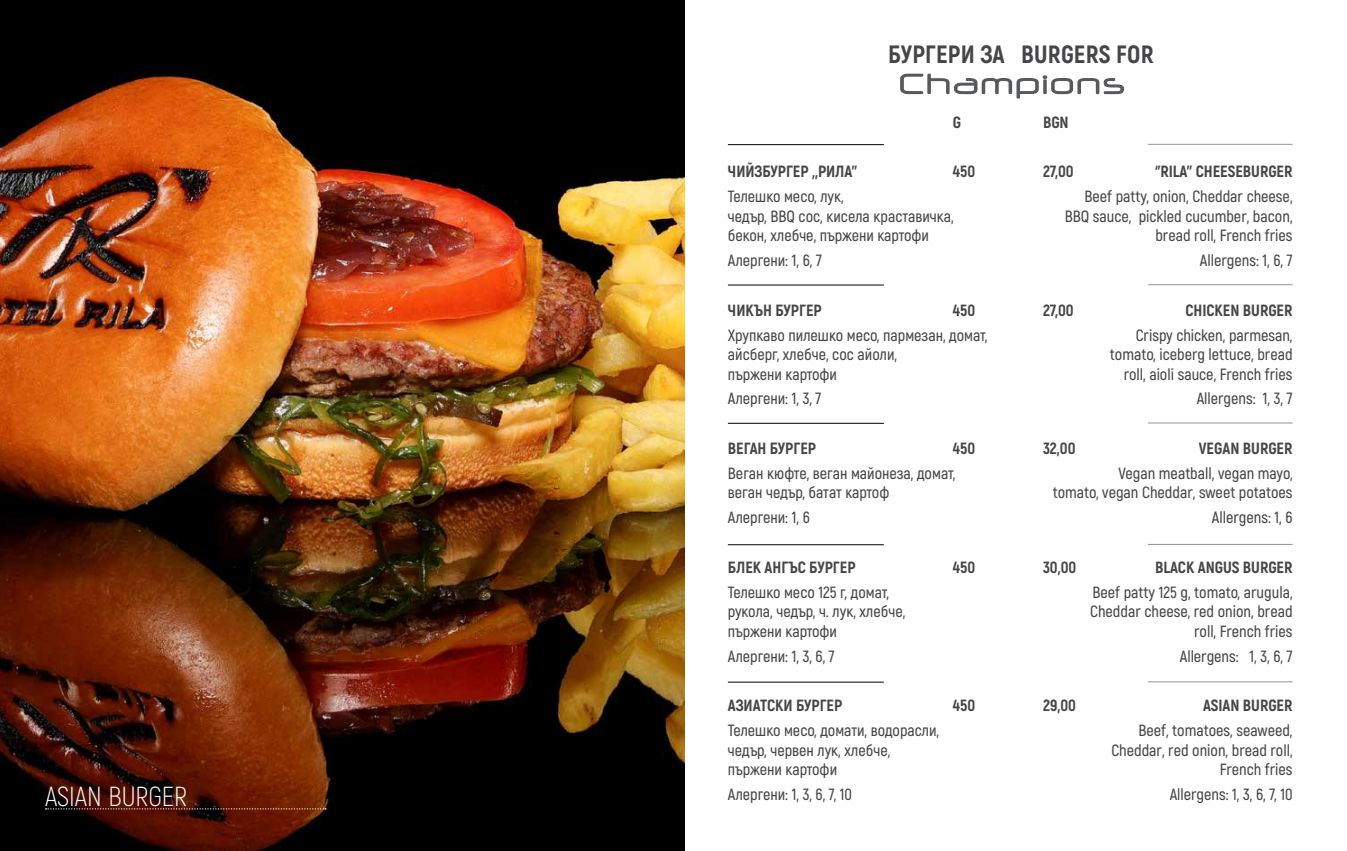
<style>
.page{position:relative;width:1347px;height:851px;background:#fff}
.page>*{position:absolute;margin:0;border:0;box-sizing:border-box;transform-origin:0 0}
.t1{font:300 27.5px "Akrobat";color:#fff}
.t2{font:800 25px "Akrobat";letter-spacing:.01em;color:#464547}
.t3{font:600 16.25px "Akrobat";color:#464547}
.t4{font:800 16.25px "Akrobat";color:#464547}
</style>
<div class="page">
<img style="left:0;top:0;width:684px;height:850px">
<svg style="left:900px;top:74px;width:224px;height:24px"></svg>
<hr style="left:728px;top:285px;width:155px;height:1px;background:#000">
<hr style="left:1147px;top:284px;width:145px;height:1px;background:#939598">
<hr style="left:728px;top:144px;width:155px;height:1px;background:#000">
<hr style="left:1147px;top:144px;width:145px;height:1px;background:#939598">
<hr style="left:728px;top:423px;width:155px;height:1px;background:#000">
<hr style="left:1147px;top:422px;width:145px;height:1px;background:#939598">
<hr style="left:728px;top:544px;width:155px;height:1px;background:#000">
<hr style="left:1147px;top:544px;width:145px;height:1px;background:#939598">
<hr style="left:728px;top:681px;width:155px;height:1px;background:#000">
<hr style="left:1147px;top:681px;width:145px;height:1px;background:#939598">
<svg style="left:46px;top:808px;width:280px;height:1px"></svg>
<h1 class="t1" style="left:45px;top:780px;width:144px">ASIAN BURGER</h1>
<h2 class="t2" style="left:888px;top:38px;width:267px">БУРГЕРИ ЗА BURGERS FOR</h2>
<p class="t4" style="left:953px;top:112px;width:10px">G</p>
<p class="t4" style="left:1043px;top:112px;width:27px">BGN</p>
<p class="t4" style="left:728px;top:161px;width:131px">ЧИЙЗБУРГЕР ,,РИЛА’’</p>
<p class="t4" style="left:953px;top:161px;width:24px">450</p>
<p class="t4" style="left:1043px;top:161px;width:32px">27,00</p>
<p class="t4" style="left:1155px;top:161px;width:139px">‘’RILA’’ CHEESEBURGER</p>
<p class="t3" style="left:728px;top:186px;width:117px">Телешко месо, лук,</p>
<p class="t3" style="left:1084px;top:186px;width:210px">Beef patty, onion, Cheddar cheese,</p>
<p class="t3" style="left:728px;top:206px;width:227px">чедър, BBQ сос, кисела краставичка,</p>
<p class="t3" style="left:1064px;top:206px;width:229px">BBQ sauce, pickled cucumber, bacon,</p>
<p class="t3" style="left:728px;top:225px;width:203px">бекон, хлебче, пържени картофи</p>
<p class="t3" style="left:1155px;top:225px;width:139px">bread roll, French fries</p>
<p class="t3" style="left:728px;top:250px;width:95px">Алергени: 1, 6, 7</p>
<p class="t3" style="left:1199px;top:250px;width:94px">Allergens: 1, 6, 7</p>
<p class="t4" style="left:728px;top:299px;width:95px">ЧИКЪН БУРГЕР</p>
<p class="t4" style="left:953px;top:299px;width:24px">450</p>
<p class="t4" style="left:1043px;top:299px;width:32px">27,00</p>
<p class="t4" style="left:1185px;top:299px;width:109px">CHICKEN BURGER</p>
<p class="t3" style="left:728px;top:325px;width:261px">Хрупкаво пилешко месо, пармезан, домат,</p>
<p class="t3" style="left:1135px;top:325px;width:158px">Crispy chicken, parmesan,</p>
<p class="t3" style="left:728px;top:344px;width:171px">айсберг, хлебче, сос айоли,</p>
<p class="t3" style="left:1109px;top:344px;width:184px">tomato, iceberg lettuce, bread</p>
<p class="t3" style="left:728px;top:364px;width:111px">пържени картофи</p>
<p class="t3" style="left:1123px;top:364px;width:170px">roll, aioli sauce, French fries</p>
<p class="t3" style="left:728px;top:389px;width:95px">Алергени: 1, 3, 7</p>
<p class="t3" style="left:1196px;top:389px;width:97px">Allergens: 1, 3, 7</p>
<p class="t4" style="left:728px;top:438px;width:90px">ВЕГАН БУРГЕР</p>
<p class="t4" style="left:953px;top:438px;width:24px">450</p>
<p class="t4" style="left:1043px;top:438px;width:34px">32,00</p>
<p class="t4" style="left:1198px;top:438px;width:95px">VEGAN BURGER</p>
<p class="t3" style="left:728px;top:463px;width:229px">Веган кюфте, веган майонеза, домат,</p>
<p class="t3" style="left:1118px;top:463px;width:176px">Vegan meatball, vegan mayo,</p>
<p class="t3" style="left:728px;top:483px;width:163px">веган чедър, батат картоф</p>
<p class="t3" style="left:1052px;top:483px;width:241px">tomato, vegan Cheddar, sweet potatoes</p>
<p class="t3" style="left:728px;top:507px;width:83px">Алергени: 1, 6</p>
<p class="t3" style="left:1211px;top:507px;width:82px">Allergens: 1, 6</p>
<p class="t4" style="left:728px;top:557px;width:129px">БЛЕК АНГЪС БУРГЕР</p>
<p class="t4" style="left:953px;top:557px;width:24px">450</p>
<p class="t4" style="left:1043px;top:557px;width:35px">30,00</p>
<p class="t4" style="left:1155px;top:557px;width:139px">BLACK ANGUS BURGER</p>
<p class="t3" style="left:728px;top:582px;width:162px">Телешко месо 125 г, домат,</p>
<p class="t3" style="left:1092px;top:582px;width:201px">Beef patty 125 g, tomato, arugula,</p>
<p class="t3" style="left:728px;top:601px;width:179px">рукола, чедър, ч. лук, хлебче,</p>
<p class="t3" style="left:1090px;top:601px;width:204px">Cheddar cheese, red onion, bread</p>
<p class="t3" style="left:728px;top:621px;width:111px">пържени картофи</p>
<p class="t3" style="left:1194px;top:621px;width:100px">roll, French fries</p>
<p class="t3" style="left:728px;top:646px;width:108px">Алергени: 1, 3, 6, 7</p>
<p class="t3" style="left:1179px;top:646px;width:114px">Allergens: 1, 3, 6, 7</p>
<p class="t4" style="left:728px;top:695px;width:116px">АЗИАТСКИ БУРГЕР</p>
<p class="t4" style="left:953px;top:695px;width:24px">450</p>
<p class="t4" style="left:1043px;top:695px;width:34px">29,00</p>
<p class="t4" style="left:1203px;top:695px;width:91px">ASIAN BURGER</p>
<p class="t3" style="left:728px;top:720px;width:213px">Телешко месо, домати, водорасли,</p>
<p class="t3" style="left:1138px;top:720px;width:156px">Beef, tomatoes, seaweed,</p>
<p class="t3" style="left:728px;top:740px;width:164px">чедър, червен лук, хлебче,</p>
<p class="t3" style="left:1111px;top:740px;width:183px">Cheddar, red onion, bread roll,</p>
<p class="t3" style="left:728px;top:759px;width:111px">пържени картофи</p>
<p class="t3" style="left:1219px;top:759px;width:74px">French fries</p>
<p class="t3" style="left:728px;top:784px;width:126px">Алергени: 1, 3, 6, 7, 10</p>
<p class="t3" style="left:1169px;top:784px;width:124px">Allergens: 1, 3, 6, 7, 10</p>
</div>
